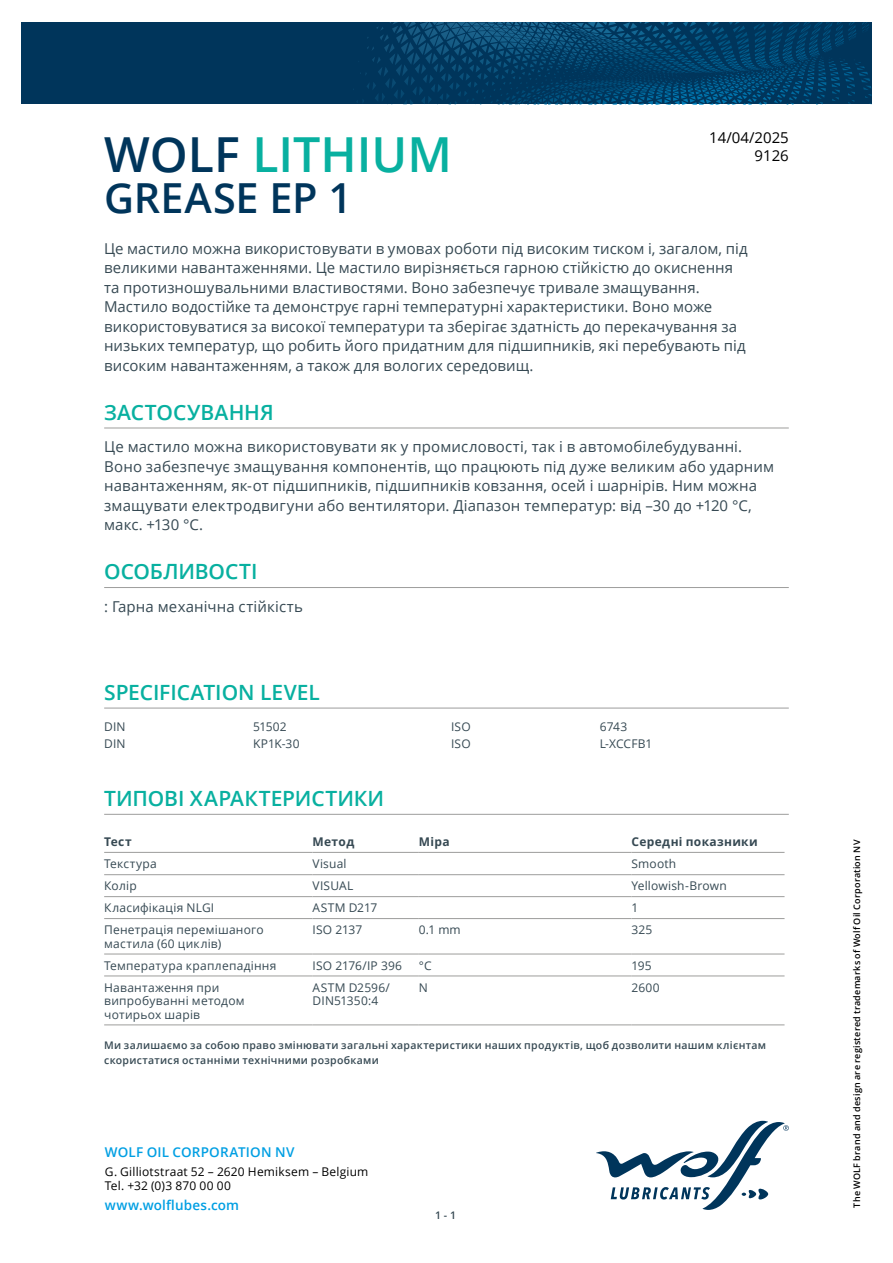
<style>
.page{position:relative;width:893px;height:1263px;background:#fff}
.page>*{position:absolute;margin:0;border:0;box-sizing:border-box;transform-origin:0 0}
.t1{font:600 48.3px "Open Sans";color:#08b0a0}
.t2{font:600 41.4px "Open Sans";letter-spacing:-.005em;color:#00355b}
.t3{font:600 21px "Open Sans";color:#08b0a0}
.t4{font:15px/19.5px "Open Sans";letter-spacing:.005em;color:#364953}
.t5{font:15px/18px "Open Sans";color:#000;text-align:right}
.t6{font:600 13.5px "Open Sans";letter-spacing:.01em;color:#009fe3}
.t7{font:12px/13.5px "Open Sans";letter-spacing:.02em;color:#364953}
.t8{font:12px/14.4px "Open Sans";letter-spacing:.015em;color:#000}
.t9{font:700 12px "Open Sans";letter-spacing:.03em;color:#364953}
.t10{font:600 10.5px/15px "Open Sans";letter-spacing:.03em;color:#364953}
.t11{font:600 9px "Open Sans";letter-spacing:.025em;color:#000}
.s1{color:#00355b}
</style>
<div class="page">
<svg style="left:596px;top:1121px;width:193px;height:89px"></svg>
<svg style="left:21px;top:22px;width:851px;height:82px;background:#013b62"></svg>
<hr style="left:104px;top:428px;width:685px;height:1px;background:#9d9d9c">
<hr style="left:104px;top:587px;width:685px;height:1px;background:#9d9d9c">
<hr style="left:104px;top:708px;width:685px;height:1px;background:#9d9d9c">
<hr style="left:104px;top:814px;width:685px;height:1px;background:#9d9d9c">
<hr style="left:104px;top:852px;width:209px;height:1px;background:#9d9d9c">
<hr style="left:313px;top:852px;width:106px;height:1px;background:#9d9d9c">
<hr style="left:419px;top:852px;width:212px;height:1px;background:#9d9d9c">
<hr style="left:631px;top:852px;width:153px;height:1px;background:#9d9d9c">
<hr style="left:104px;top:874px;width:209px;height:1px;background:#9d9d9c">
<hr style="left:313px;top:874px;width:106px;height:1px;background:#9d9d9c">
<hr style="left:419px;top:874px;width:212px;height:1px;background:#9d9d9c">
<hr style="left:631px;top:874px;width:153px;height:1px;background:#9d9d9c">
<hr style="left:104px;top:896px;width:209px;height:1px;background:#9d9d9c">
<hr style="left:313px;top:896px;width:106px;height:1px;background:#9d9d9c">
<hr style="left:419px;top:896px;width:212px;height:1px;background:#9d9d9c">
<hr style="left:631px;top:896px;width:153px;height:1px;background:#9d9d9c">
<hr style="left:104px;top:918px;width:209px;height:1px;background:#9d9d9c">
<hr style="left:313px;top:918px;width:106px;height:1px;background:#9d9d9c">
<hr style="left:419px;top:918px;width:212px;height:1px;background:#9d9d9c">
<hr style="left:631px;top:918px;width:153px;height:1px;background:#9d9d9c">
<hr style="left:104px;top:954px;width:209px;height:1px;background:#9d9d9c">
<hr style="left:313px;top:954px;width:106px;height:1px;background:#9d9d9c">
<hr style="left:419px;top:954px;width:212px;height:1px;background:#9d9d9c">
<hr style="left:631px;top:954px;width:153px;height:1px;background:#9d9d9c">
<hr style="left:104px;top:975px;width:209px;height:1px;background:#9d9d9c">
<hr style="left:313px;top:975px;width:106px;height:1px;background:#9d9d9c">
<hr style="left:419px;top:975px;width:212px;height:1px;background:#9d9d9c">
<hr style="left:631px;top:975px;width:153px;height:1px;background:#9d9d9c">
<hr style="left:104px;top:1024px;width:209px;height:1px;background:#9d9d9c">
<hr style="left:313px;top:1024px;width:106px;height:1px;background:#9d9d9c">
<hr style="left:419px;top:1024px;width:212px;height:1px;background:#9d9d9c">
<hr style="left:631px;top:1024px;width:153px;height:1px;background:#9d9d9c">
<p class="t5" style="left:709px;top:128px;width:81px">14/04/2025<br>9126</p>
<h1 class="t1" style="left:104px;top:122px;width:349px"><span class="s1">WOLF</span> LITHIUM</h1>
<h2 class="t2" style="left:104px;top:169px;width:249px">GREASE EP 1</h2>
<p class="t4" style="left:104px;top:238px;width:645px">Це мастило можна використовувати в умовах роботи під високим тиском і, загалом, під великими навантаженнями. Це мастило вирізняється гарною стійкістю до окиснення та протизношувальними властивостями. Воно забезпечує тривале змащування.<br>Мастило водостійке та демонструє гарні температурні характеристики. Воно може використовуватися за високої температури та зберігає здатність до перекачування за низьких температур, що робить його придатним для підшипників, які перебувають під високим навантаженням, а також для вологих середовищ.</p>
<h3 class="t3" style="left:104px;top:398px;width:171px">ЗАСТОСУВАННЯ</h3>
<p class="t4" style="left:104px;top:436px;width:671px">Це мастило можна використовувати як у промисловості, так і в автомобілебудуванні.<br>Воно забезпечує змащування компонентів, що працюють під дуже великим або ударним навантаженням, як-от підшипників, підшипників ковзання, осей і шарнірів. Ним можна змащувати електродвигуни або вентилятори. Діапазон температур: від –30 до +120 °C, макс. +130 °C.</p>
<h3 class="t3" style="left:104px;top:557px;width:155px">ОСОБЛИВОСТІ</h3>
<p class="t4" style="left:104px;top:596px;width:200px">: Гарна механічна стійкість</p>
<h3 class="t3" style="left:104px;top:678px;width:217px">SPECIFICATION LEVEL</h3>
<p class="t7" style="left:104px;top:719px;width:23px">DIN</p>
<p class="t7" style="left:253px;top:719px;width:35px">51502</p>
<p class="t7" style="left:104px;top:737px;width:23px">DIN</p>
<p class="t7" style="left:253px;top:737px;width:48px">KP1K-30</p>
<p class="t7" style="left:451px;top:719px;width:21px">ISO</p>
<p class="t7" style="left:600px;top:719px;width:29px">6743</p>
<p class="t7" style="left:451px;top:737px;width:21px">ISO</p>
<p class="t7" style="left:600px;top:737px;width:54px">L-XCCFB1</p>
<h3 class="t3" style="left:104px;top:784px;width:282px">ТИПОВІ ХАРАКТЕРИСТИКИ</h3>
<p class="t9" style="left:104px;top:833px;width:29px">Тест</p>
<p class="t9" style="left:313px;top:833px;width:43px">Метод</p>
<p class="t9" style="left:419px;top:833px;width:32px">Міра</p>
<p class="t9" style="left:631px;top:833px;width:128px">Середні показники</p>
<p class="t7" style="left:104px;top:857px;width:54px">Текстура</p>
<p class="t7" style="left:313px;top:857px;width:36px">Visual</p>
<p class="t7" style="left:631px;top:857px;width:46px">Smooth</p>
<p class="t7" style="left:104px;top:879px;width:34px">Колір</p>
<p class="t7" style="left:313px;top:879px;width:42px">VISUAL</p>
<p class="t7" style="left:631px;top:879px;width:97px">Yellowish-Brown</p>
<p class="t7" style="left:104px;top:901px;width:112px">Класифікація NLGI</p>
<p class="t7" style="left:313px;top:901px;width:66px">ASTM D217</p>
<p class="t7" style="left:631px;top:901px;width:8px">1</p>
<p class="t7" style="left:104px;top:923px;width:161px">Пенетрація перемішаного мастила (60 циклів)</p>
<p class="t7" style="left:313px;top:923px;width:51px">ISO 2137</p>
<p class="t7" style="left:419px;top:923px;width:43px">0.1 mm</p>
<p class="t7" style="left:631px;top:923px;width:23px">325</p>
<p class="t7" style="left:104px;top:958px;width:174px">Температура краплепадіння</p>
<p class="t7" style="left:313px;top:958px;width:91px">ISO 2176/IP 396</p>
<p class="t7" style="left:419px;top:958px;width:14px">°C</p>
<p class="t7" style="left:631px;top:958px;width:22px">195</p>
<p class="t7" style="left:104px;top:980px;width:142px">Навантаження при випробуванні методом чотирьох шарів</p>
<p class="t7" style="left:313px;top:980px;width:79px">ASTM D2596/<br>DIN51350:4</p>
<p class="t7" style="left:419px;top:980px;width:11px">N</p>
<p class="t7" style="left:631px;top:980px;width:30px">2600</p>
<p class="t10" style="left:104px;top:1037px;width:663px">Ми залишаємо за собою право змінювати загальні характеристики наших продуктів, щоб дозволити нашим клієнтам скористатися останніми технічними розробками</p>
<p class="t6" style="left:105px;top:1143px;width:191px">WOLF OIL CORPORATION NV</p>
<p class="t8" style="left:105px;top:1163px;width:265px">G. Gilliotstraat 52 – 2620 Hemiksem – Belgium<br>Tel. +32 (0)3 870 00 00</p>
<p class="t6" style="left:105px;top:1196px;width:136px">www.wolflubes.com</p>
<p class="t10" style="left:435px;top:1207px;width:22px">1 - 1</p>
<p class="t11" style="left:851px;top:1208px;width:369px;rotate:-90deg">The WOLF brand and design are registered trademarks of Wolf Oil Corporation NV</p>
</div>
